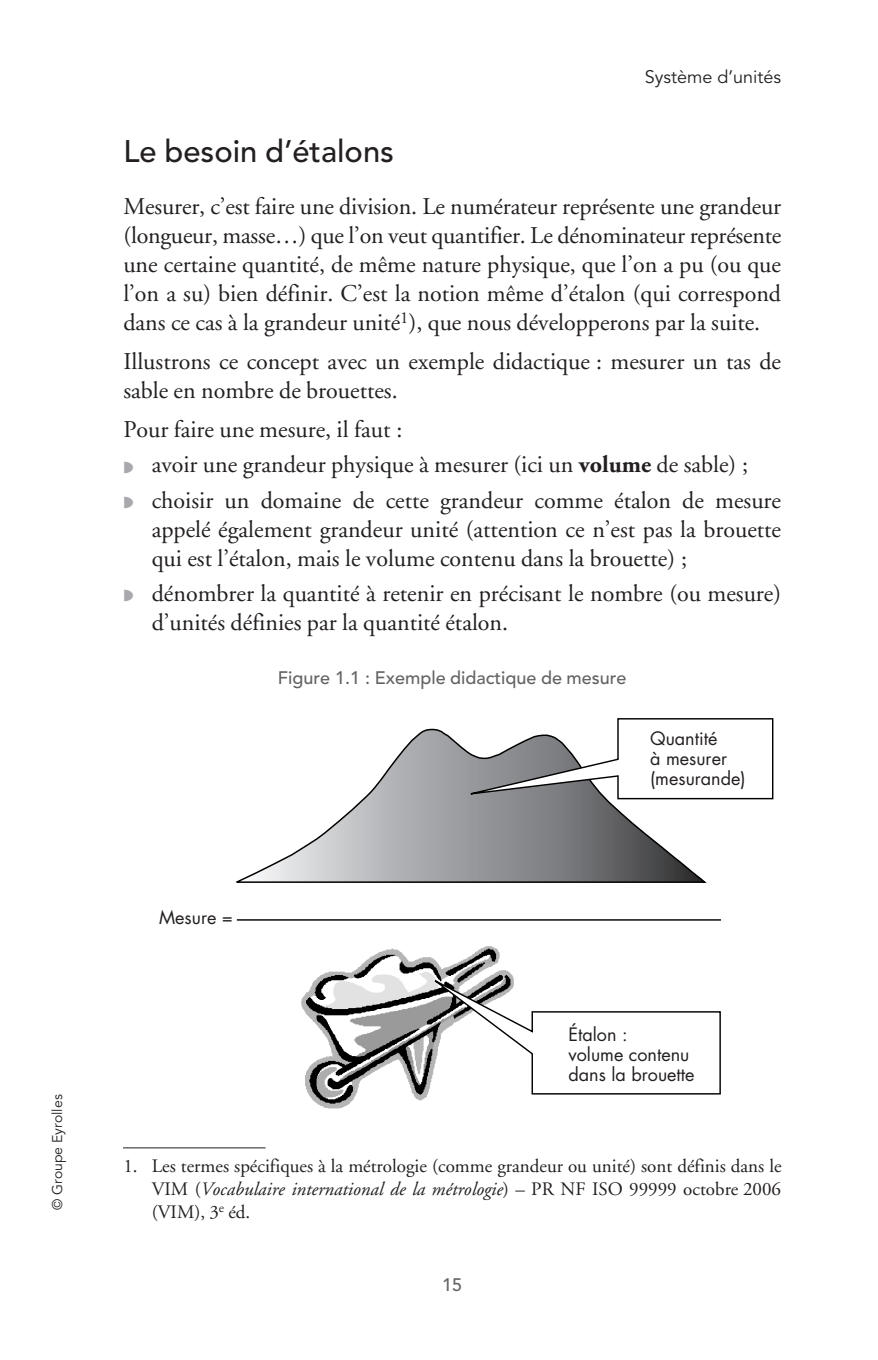
<style>
.page{position:relative;width:878px;height:1360px;background:#fff}
.page>*{position:absolute;margin:0;border:0;box-sizing:border-box;transform-origin:0 0}
.t1{font:500 31px "Avenir";color:#231f20}
.t2{font:24px/29px "Adobe Garamond";color:#231f20}
.t3{font:19px/23px "Adobe Garamond";color:#231f20;text-align:justify}
.t4{font:18px/20px "Futura";color:#231f20}
.t5{font:500 18px "Avenir";color:#636366}
.t6{font:18px "Avenir";color:#231f20}
.t7{font:14px "Avenir";color:#231f20}
.s1{color:#a8a9ad}
.s2{font-weight:700}
.s3{font-style:italic}
</style>
<div class="page">
<hr style="left:123px;top:1148px;width:142px;height:1px;background:#231f20">
<hr style="left:238px;top:919px;width:482px;height:2px;background:#000">
<svg style="left:236px;top:728px;width:471px;height:155px"></svg>
<svg style="left:301px;top:946px;width:420px;height:162px"></svg>
<svg style="left:445px;top:718px;width:329px;height:82px"></svg>
<p class="t7" style="left:52px;top:1210px;width:117px;rotate:-90deg">© Groupe Eyrolles</p>
<p class="t6" style="left:645px;top:69px;width:138px">Système d’unités</p>
<p class="t1" style="left:123px;top:139px;width:272px">Le besoin d’étalons</p>
<p class="t2" style="left:123px;top:195px;width:660px;text-align:justify">Mesurer, c’est faire une division. Le numérateur représente une grandeur (longueur, masse…) que l’on veut quantifier. Le dénominateur représente une certaine quantité, de même nature physique, que l’on a pu (ou que l’on a su) bien définir. C’est la notion même d’étalon (qui correspond dans ce cas à la grandeur unité<sup>1</sup>), que nous développerons par la suite.</p>
<p class="t2" style="left:123px;top:350px;width:659px">Illustrons ce concept avec un exemple didactique : mesurer un tas de sable en nombre de brouettes.</p>
<p class="t2" style="left:123px;top:415px;width:659px;line-height:35px">Pour faire une mesure, il faut :<br><span class="s1">◗</span> avoir une grandeur physique à mesurer (ici un <span class="s2">volume</span> de sable) ;<br><span class="s1">◗</span> choisir un domaine de cette grandeur comme étalon de mesure</p>
<p class="t2" style="left:152px;top:517px;width:631px">appelé également grandeur unité (attention ce n’est pas la brouette qui est l’étalon, mais le volume contenu dans la brouette) ;</p>
<p class="t2" style="left:152px;top:581px;width:631px;text-indent:-28px"><span class="s1">◗</span> dénombrer la quantité à retenir en précisant le nombre (ou mesure) d’unités définies par la quantité étalon.</p>
<p class="t5" style="left:278px;top:670px;width:350px">Figure 1.1 : Exemple didactique de mesure</p>
<p class="t4" style="left:159px;top:909px;width:75px">Mesure =</p>
<p class="t4" style="left:650px;top:730px;width:97px">Quantité<br>à mesurer (mesurande)</p>
<p class="t4" style="left:568px;top:1026px;width:128px">Étalon :<br>volume contenu dans la brouette</p>
<p class="t3" style="left:152px;top:1156px;width:631px;text-indent:-28px">1. Les termes spécifiques à la métrologie (comme grandeur ou unité) sont définis dans le VIM (<span class="s3">Vocabulaire international de la métrologie</span>) – PR NF ISO 99999 octobre 2006 (VIM), 3<sup>e</sup> éd.</p>
<p class="t5" style="left:442px;top:1278px;width:22px">15</p>
</div>
